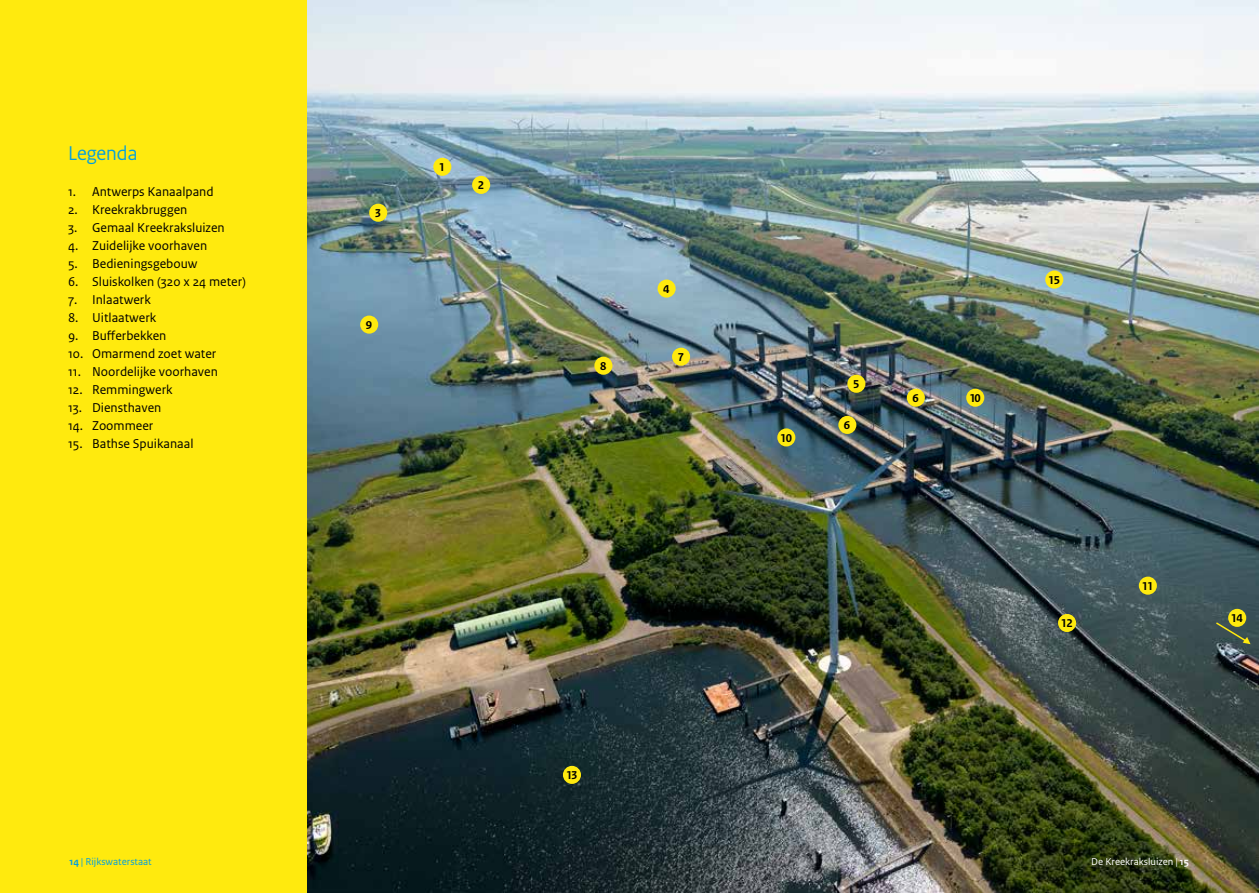
<style>
.page{position:relative;width:1259px;height:893px;background:#fff}
.page>*{position:absolute;margin:0;border:0;box-sizing:border-box;transform-origin:0 0}
.t1{font:21px "Rijksoverheid Sans Heading";color:#009ede}
.t2{font:13.5px "Rijksoverheid Sans Text";color:#000}
.t3{font:700 12px "Rijksoverheid Sans Text";letter-spacing:-.05em;color:#000}
.t4{font:10.5px "Rijksoverheid Sans Text";color:#fff}
.t5{font:10.5px "Rijksoverheid Sans Text";color:#009ede}
.s1{font-weight:700}
</style>
<div class="page">
<img style="left:306px;top:0;width:953px;height:893px">
<div style="left:0;top:0;width:306px;height:893px;background:#ffea0e"></div>
<div style="left:433px;top:158px;width:18px;height:18px;background:#ffea0e;border-radius:50%"></div>
<div style="left:472px;top:176px;width:18px;height:18px;background:#ffea0e;border-radius:50%"></div>
<div style="left:369px;top:204px;width:18px;height:18px;background:#ffea0e;border-radius:50%"></div>
<div style="left:847px;top:375px;width:18px;height:18px;background:#ffea0e;border-radius:50%"></div>
<div style="left:838px;top:416px;width:18px;height:18px;background:#ffea0e;border-radius:50%"></div>
<div style="left:672px;top:348px;width:18px;height:18px;background:#ffea0e;border-radius:50%"></div>
<div style="left:1058px;top:614px;width:18px;height:18px;background:#ffea0e;border-radius:50%"></div>
<div style="left:594px;top:357px;width:18px;height:18px;background:#ffea0e;border-radius:50%"></div>
<div style="left:360px;top:316px;width:18px;height:18px;background:#ffea0e;border-radius:50%"></div>
<div style="left:907px;top:389px;width:18px;height:18px;background:#ffea0e;border-radius:50%"></div>
<div style="left:657px;top:280px;width:18px;height:18px;background:#ffea0e;border-radius:50%"></div>
<div style="left:777px;top:428px;width:18px;height:18px;background:#ffea0e;border-radius:50%"></div>
<div style="left:1045px;top:270px;width:18px;height:19px;background:#ffea0e;border-radius:50%"></div>
<div style="left:1228px;top:609px;width:18px;height:18px;background:#ffea0e;border-radius:50%"></div>
<div style="left:563px;top:766px;width:18px;height:18px;background:#ffea0e;border-radius:50%"></div>
<div style="left:1138px;top:577px;width:19px;height:18px;background:#ffea0e;border-radius:50%"></div>
<div style="left:966px;top:389px;width:18px;height:18px;background:#ffea0e;border-radius:50%"></div>
<svg style="left:1214px;top:621px;width:36px;height:23px"></svg>
<h1 class="t1" style="left:68px;top:141px;width:71px">Legenda</h1>
<p class="t2" style="left:68px;top:184px;width:147px">1. Antwerps Kanaalpand</p>
<p class="t2" style="left:68px;top:202px;width:121px">2. Kreekrakbruggen</p>
<p class="t2" style="left:68px;top:220px;width:158px">3. Gemaal Kreekraksluizen</p>
<p class="t2" style="left:68px;top:238px;width:141px">4. Zuidelijke voorhaven</p>
<p class="t2" style="left:68px;top:256px;width:131px">5. Bedieningsgebouw</p>
<p class="t2" style="left:68px;top:274px;width:179px">6. Sluiskolken (320 x 24 meter)</p>
<p class="t2" style="left:68px;top:292px;width:84px">7. Inlaatwerk</p>
<p class="t2" style="left:68px;top:310px;width:90px">8. Uitlaatwerk</p>
<p class="t2" style="left:68px;top:328px;width:100px">9. Bufferbekken</p>
<p class="t2" style="left:68px;top:346px;width:150px">10. Omarmend zoet water</p>
<p class="t2" style="left:68px;top:364px;width:151px">11. Noordelijke voorhaven</p>
<p class="t2" style="left:68px;top:382px;width:106px">12. Remmingwerk</p>
<p class="t2" style="left:68px;top:400px;width:95px">13. Diensthaven</p>
<p class="t2" style="left:68px;top:418px;width:87px">14. Zoommeer</p>
<p class="t2" style="left:68px;top:436px;width:127px">15. Bathse Spuikanaal</p>
<p class="t3" style="left:375px;top:206px;width:8px">3</p>
<p class="t3" style="left:366px;top:318px;width:8px">9</p>
<p class="t3" style="left:439px;top:160px;width:8px">1</p>
<p class="t3" style="left:478px;top:178px;width:8px">2</p>
<p class="t3" style="left:600px;top:359px;width:8px">8</p>
<p class="t3" style="left:663px;top:282px;width:8px">4</p>
<p class="t3" style="left:677px;top:350px;width:8px">7</p>
<p class="t3" style="left:780px;top:431px;width:13px">10</p>
<p class="t3" style="left:853px;top:377px;width:8px">5</p>
<p class="t3" style="left:844px;top:418px;width:8px">6</p>
<p class="t3" style="left:912px;top:391px;width:8px">6</p>
<p class="t3" style="left:969px;top:391px;width:13px">10</p>
<p class="t3" style="left:1048px;top:273px;width:13px">15</p>
<p class="t3" style="left:1060px;top:616px;width:13px">12</p>
<p class="t3" style="left:1142px;top:579px;width:13px">11</p>
<p class="t3" style="left:1231px;top:611px;width:13px">14</p>
<p class="t3" style="left:566px;top:768px;width:13px">13</p>
<p class="t5" style="left:70px;top:855px;width:84px"><span class="s1">14</span> | Rijkswaterstaat</p>
<p class="t4" style="left:1091px;top:855px;width:99px">De Kreekraksluizen | <span class="s1">15</span></p>
</div>
